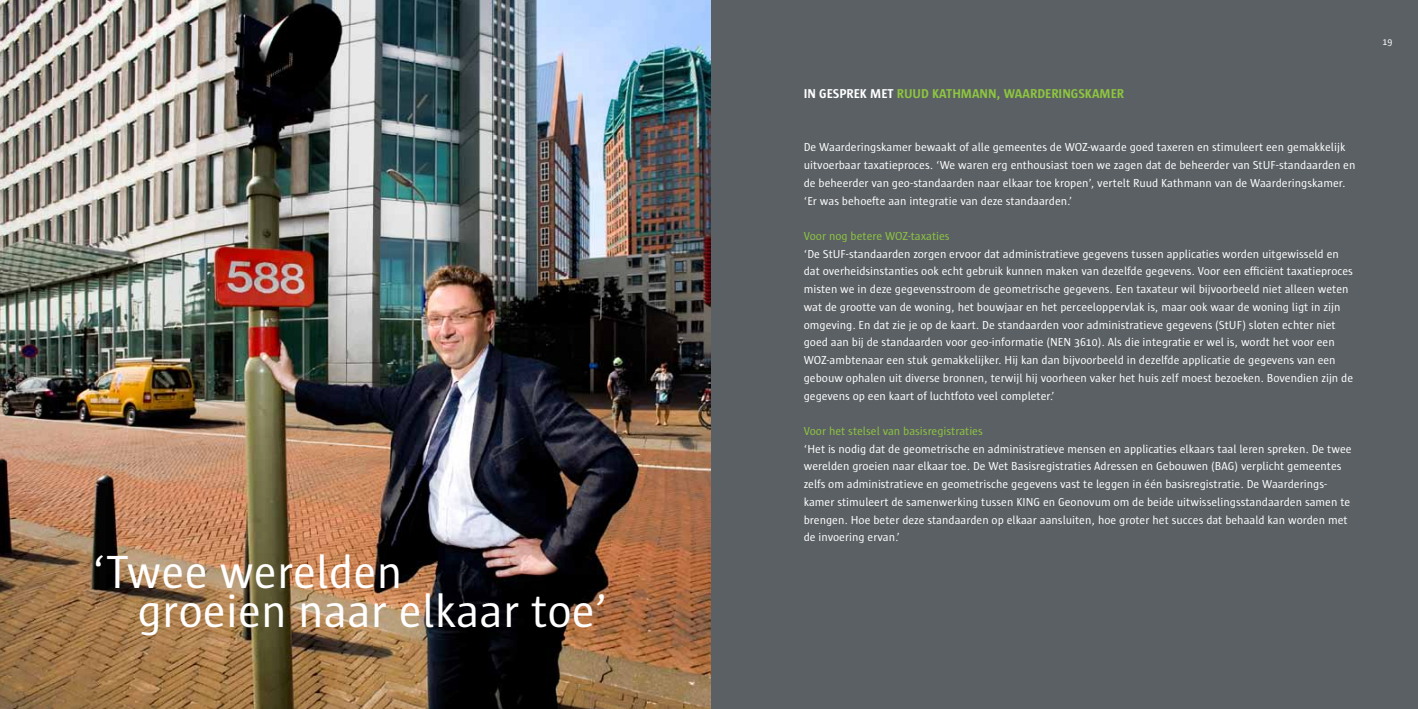
<style>
.page{position:relative;width:1418px;height:709px;background:#fff}
.page>*{position:absolute;margin:0;border:0;box-sizing:border-box;transform-origin:0 0}
.t1{font:47.5px/38.8px "Sun";color:#fff}
.t2{font:700 13.12px "Sun";letter-spacing:.065em;color:#8dc63f}
.t3{font:11.88px/17.8px "Sun";color:#fff}
.t4{font:11.88px "Sun";color:#8dc63f}
.t5{font:10px "Sun";color:#fff}
.s1{color:#fff}
</style>
<div class="page">
<div style="left:709px;top:0;width:708px;height:709px;background:#5b6064"></div>
<img style="left:0;top:0;width:710px;height:709px">
<h1 class="t1" style="left:138px;top:553px;width:472px;text-indent:-46px">‘Twee werelden<br>groeien naar elkaar toe’</h1>
<p class="t2" style="left:803px;top:87px;width:319px"><span class="s1">IN GESPREK MET</span> RUUD KATHMANN, WAARDERINGSKAMER</p>
<p class="t3" style="left:803px;top:139px;width:553px">De Waarderingskamer bewaakt of alle gemeentes de WOZ-waarde goed taxeren en stimuleert een gemakkelijk uitvoerbaar taxatieproces. ‘We waren erg enthousiast toen we zagen dat de beheerder van StUF-standaarden en de beheerder van geo-standaarden naar elkaar toe kropen’, vertelt Ruud Kathmann van de Waarderingskamer. ‘Er was behoefte aan integratie van deze standaarden.’</p>
<p class="t4" style="left:803px;top:230px;width:147px">Voor nog betere WOZ-taxaties</p>
<p class="t3" style="left:803px;top:245px;width:551px">‘De StUF-standaarden zorgen ervoor dat administratieve gegevens tussen applicaties worden uitgewisseld en dat overheidsinstanties ook echt gebruik kunnen maken van dezelfde gegevens. Voor een efficiënt taxatieproces misten we in deze gegevensstroom de geometrische gegevens. Een taxateur wil bijvoorbeeld niet alleen weten wat de grootte van de woning, het bouwjaar en het perceeloppervlak is, maar ook waar de woning ligt in zijn omgeving. En dat zie je op de kaart. De standaarden voor administratieve gegevens (StUF) sloten echter niet goed aan bij de standaarden voor geo-informatie (NEN 3610). Als die integratie er wel is, wordt het voor een WOZ-ambtenaar een stuk gemakkelijker. Hij kan dan bijvoorbeeld in dezelfde applicatie de gegevens van een gebouw ophalen uit diverse bronnen, terwijl hij voorheen vaker het huis zelf moest bezoeken. Bovendien zijn de gegevens op een kaart of luchtfoto veel completer.’</p>
<p class="t4" style="left:803px;top:424px;width:181px">Voor het stelsel van basisregistraties</p>
<p class="t3" style="left:803px;top:440px;width:549px">‘Het is nodig dat de geometrische en administratieve mensen en applicaties elkaars taal leren spreken. De twee werelden groeien naar elkaar toe. De Wet Basisregistraties Adressen en Gebouwen (BAG) verplicht gemeentes zelfs om administratieve en geometrische gegevens vast te leggen in één basisregistratie. De Waarderings&shy;kamer stimuleert de samenwerking tussen KING en Geonovum om de beide uitwisselingsstandaarden samen te brengen. Hoe beter deze standaarden op elkaar aansluiten, hoe groter het succes dat behaald kan worden met de invoering ervan.’</p>
<p class="t5" style="left:1382px;top:36px;width:11px">19</p>
</div>
